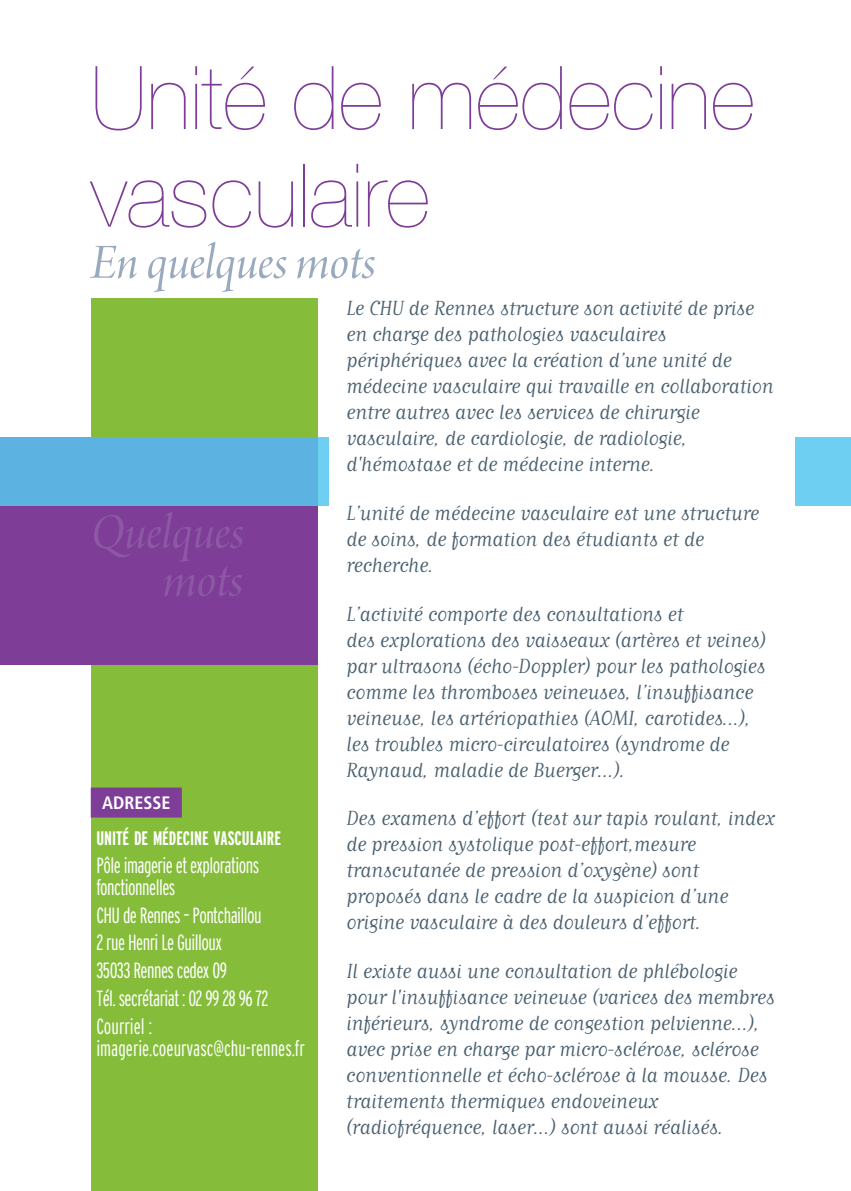
<style>
.page{position:relative;width:851px;height:1191px;background:#fff}
.page>*{position:absolute;margin:0;border:0;box-sizing:border-box;transform-origin:0 0}
.t1{font:200 88px/97.6px "Helvetica Neue";color:#7e3e98}
.t2{font:52px "Arno Pro Italic Display";color:#9aaabe}
.t3{font:52px/48px "Arno Pro Italic Display";color:#8c58a4;text-align:right}
.t4{font:24px/26px "Matrix Script";letter-spacing:-.025em;color:#4a606f}
.t5{font:300 extra-condensed 22px/27.6px "Interstate";letter-spacing:-.025em;color:#fff}
.t6{font:300 extra-condensed 22px "Interstate";color:#fff}
.t7{font:700 extra-condensed 19.6px "Interstate";color:#fff}
.t8{font:700 condensed 18px "Frutiger";color:#fff}
</style>
<div class="page">
<hr style="left:850px;top:351px;width:1px;height:69px;background:#6ecff3">
<div style="left:91px;top:298px;width:226px;height:893px;background:#85bd3b"></div>
<div style="left:0;top:437px;width:317px;height:227px;background:#7e3e98"></div>
<div style="left:317px;top:437px;width:533px;height:69px;background:#6ecff3"></div>
<div style="left:0;top:437px;width:317px;height:69px;background:#5cb3e2"></div>
<div style="left:329px;top:293px;width:465px;height:890px;background:#fff"></div>
<div style="left:91px;top:787px;width:91px;height:30px;background:#7e3e98"></div>
<h1 class="t1" style="left:91px;top:49px;width:665px">Unité de médecine vasculaire</h1>
<h2 class="t2" style="left:91px;top:242px;width:286px">En quelques mots</h2>
<h2 class="t3" style="left:91px;top:513px;width:155px">Quelques mots</h2>
<p class="t8" style="left:102px;top:795px;width:70px">ADRESSE</p>
<p class="t7" style="left:96px;top:827px;width:186px">UNITÉ DE MÉDECINE VASCULAIRE</p>
<p class="t5" style="left:96px;top:854px;width:164px;line-height:22px">Pôle imagerie et explorations fonctionnelles</p>
<p class="t5" style="left:96px;top:901px;width:174px">CHUde Rennes–Pontchaillou<br>2rueHenriLeGuilloux<br>35033 Rennes cedex09<br>Tél.secrétariat :0299 28 9672<br>Courriel :</p>
<p class="t6" style="left:96px;top:1035px;width:210px">imagerie.coeurvasc@chu-rennes.fr</p>
<p class="t4" style="left:346px;top:294px;width:429px">Le CHU de Rennes structure son activité de prise en charge des pathologies vasculaires périphériques avec la création d’une unité de médecine vasculaire qui travaille en collaboration entre autres avec les services de chirurgie vasculaire, de cardiologie, de radiologie, d'hémostase et de médecine interne.</p>
<p class="t4" style="left:346px;top:498px;width:415px">L’unité de médecine vasculaire est une structure de soins, de formation des étudiants et de recherche.</p>
<p class="t4" style="left:346px;top:599px;width:421px">L’activité comporte des consultations et<br>des explorations des vaisseaux (artères et veines) par ultrasons (écho-Doppler) pour les pathologies comme les thromboses veineuses, l’insuffisance veineuse, les artériopathies (AOMI, carotides...), les troubles micro-circulatoires (syndrome de Raynaud, maladie de Buerger...).</p>
<p class="t4" style="left:346px;top:804px;width:431px">Des examens d’effort (test sur tapis roulant, index de pression systolique post-effort,mesure transcutanée de pression d’oxygène) sont proposés dans le cadre de la suspicion d’une origine vasculaire à des douleurs d’effort.</p>
<p class="t4" style="left:346px;top:957px;width:430px">Il existe aussi une consultation de phlébologie pour l'insuffisance veineuse (varices des membres inférieurs, syndrome de congestion pelvienne...), avec prise en charge par micro-sclérose, sclérose conventionnelle et écho-sclérose à la mousse. Des traitements thermiques endoveineux (radiofréquence, laser...) sont aussi réalisés.</p>
</div>
